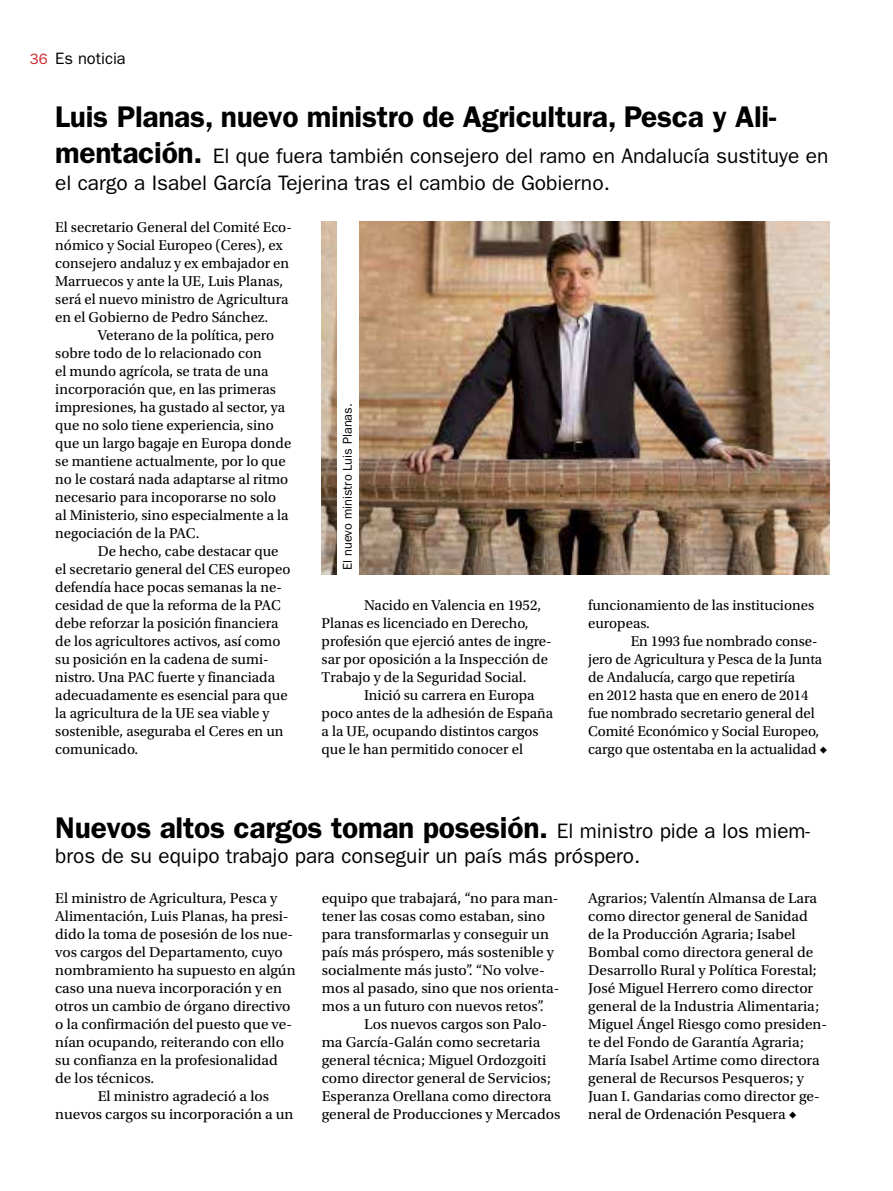
<style>
.page{position:relative;width:893px;height:1191px;background:#fff}
.page>*{position:absolute;margin:0;border:0;box-sizing:border-box;transform-origin:0 0}
.t1{font:600 30px "ITC Franklin Gothic Std";letter-spacing:-.01em;color:#000}
.t2{font:21px/27px "ITC Franklin Gothic Std";color:#000}
.t3{font:16.5px "ITC Franklin Gothic Std";color:#000}
.t4{font:15px/18px "Utopia Std";color:#000}
.t5{font:15px "ITC Franklin Gothic Std";color:#d2232a}
.t6{font:12.75px "ITC Franklin Gothic Std";color:#000}
.s1{font-weight:600;font-size:30px}
.s2{font-weight:400;font-size:21px}
</style>
<div class="page">
<img style="left:322px;top:221px;width:507px;height:353px">
<div style="left:337px;top:221px;width:22px;height:353px;background:#fff"></div>
<p class="t5" style="left:30px;top:51px;width:19px">36</p>
<p class="t3" style="left:55px;top:49px;width:72px">Es noticia</p>
<h1 class="t1" style="left:55px;top:99px;width:723px">Luis Planas, nuevo ministro de Agricultura, Pesca y Ali-</h1>
<h2 class="t2" style="left:55px;top:142px;width:775px"><span class="s1">mentación.</span> El que fuera también consejero del ramo en Andalucía sustituye en el cargo a Isabel García Tejerina tras el cambio de Gobierno.</h2>
<p class="t4" style="left:55px;top:218px;width:238px">El secretario General del Comité Eco&shy;nómico y Social Europeo (Ceres), ex consejero andaluz y ex embajador en Marruecos y ante la UE, Luis Planas, será el nuevo ministro de Agricultura en el Gobierno de Pedro Sánchez.</p>
<p class="t4" style="left:55px;top:326px;width:237px;text-indent:43px">Veterano de la política, pero sobre todo de lo relacionado con<br>el mundo agrícola, se trata de una incorporación que, en las primeras impresiones, ha gustado al sector, ya que no solo tiene experiencia, sino que un largo bagaje en Europa donde se mantiene actualmente, por lo que no le costará nada adaptarse al ritmo necesario para incoporarse no solo al Ministerio, sino especialmente a la negociación de la PAC.</p>
<p class="t4" style="left:55px;top:542px;width:237px;text-indent:43px">De hecho, cabe destacar que el secretario general del CES europeo defendía hace pocas semanas la ne&shy;cesidad de que la reforma de la PAC debe reforzar la posición financiera de los agricultores activos, así como su posición en la cadena de sumi&shy;nistro. Una PAC fuerte y financiada adecuadamente es esencial para que la agricultura de la UE sea viable y sostenible, aseguraba el Ceres en un comunicado.</p>
<p class="t6" style="left:340px;top:570px;width:168px;rotate:-90deg">El nuevo ministro Luis Planas.</p>
<p class="t4" style="left:322px;top:596px;width:232px;text-indent:43px">Nacido en Valencia en 1952, Planas es licenciado en Derecho, profesión que ejerció antes de ingre&shy;sar por oposición a la Inspección de Trabajo y de la Seguridad Social.</p>
<p class="t4" style="left:322px;top:686px;width:233px;text-indent:43px">Inició su carrera en Europa poco antes de la adhesión de España a la UE, ocupando distintos cargos que le han permitido conocer el</p>
<p class="t4" style="left:588px;top:596px;width:227px">funcionamiento de las instituciones europeas.</p>
<p class="t4" style="left:588px;top:632px;width:241px;text-indent:43px">En 1993 fue nombrado conse&shy;jero de Agricultura y Pesca de la Junta de Andalucía, cargo que repetiría<br>en 2012 hasta que en enero de 2014 fue nombrado secretario general del Comité Económico y Social Europeo, cargo que ostentaba en la actualidad ◆</p>
<h1 class="t1" style="left:55px;top:809px;width:756px">Nuevos altos cargos toman posesión. <span class="s2">El ministro pide a los miem-</span></h1>
<h2 class="t2" style="left:55px;top:842px;width:587px">bros de su equipo trabajo para conseguir un país más próspero.</h2>
<p class="t4" style="left:55px;top:889px;width:224px">El ministro de Agricultura, Pesca y</p>
<p class="t4" style="left:55px;top:907px;width:235px">Alimentación, Luis Planas, ha presi-</p>
<p class="t4" style="left:55px;top:925px;width:239px">dido la toma de posesión de los nue-</p>
<p class="t4" style="left:55px;top:943px;width:229px">vos cargos del Departamento, cuyo</p>
<p class="t4" style="left:55px;top:961px;width:242px">nombramiento ha supuesto en algún</p>
<p class="t4" style="left:55px;top:979px;width:228px">caso una nueva incorporación y en</p>
<p class="t4" style="left:55px;top:997px;width:237px">otros un cambio de órgano directivo</p>
<p class="t4" style="left:55px;top:1015px;width:238px">o la confirmación del puesto que ve-</p>
<p class="t4" style="left:55px;top:1033px;width:230px">nían ocupando, reiterando con ello</p>
<p class="t4" style="left:55px;top:1051px;width:224px">su confianza en la profesionalidad</p>
<p class="t4" style="left:55px;top:1069px;width:101px">de los técnicos.</p>
<p class="t4" style="left:98px;top:1087px;width:173px">El ministro agradeció a los</p>
<p class="t4" style="left:55px;top:1105px;width:240px">nuevos cargos su incorporación a un</p>
<p class="t4" style="left:322px;top:889px;width:239px">equipo que trabajará, “no para man&shy;tener las cosas como estaban, sino para transformarlas y conseguir un país más próspero, más sostenible y socialmente más justo”. “No volve&shy;mos al pasado, sino que nos orienta&shy;mos a un futuro con nuevos retos”.</p>
<p class="t4" style="left:322px;top:1015px;width:240px;text-indent:43px">Los nuevos cargos son Palo&shy;ma García-Galán como secretaria general técnica; Miguel Ordozgoiti como director general de Servicios; Esperanza Orellana como directora general de Producciones y Mercados</p>
<p class="t4" style="left:588px;top:889px;width:240px">Agrarios; Valentín Almansa de Lara como director general de Sanidad de la Producción Agraria; Isabel Bombal como directora general de Desarrollo Rural y Política Forestal; José Miguel Herrero como director general de la Industria Alimentaria; Miguel Ángel Riesgo como presiden&shy;te del Fondo de Garantía Agraria; María Isabel Artime como directora general de Recursos Pesqueros; y Juan I. Gandarias como director ge&shy;neral de Ordenación Pesquera ◆</p>
</div>
